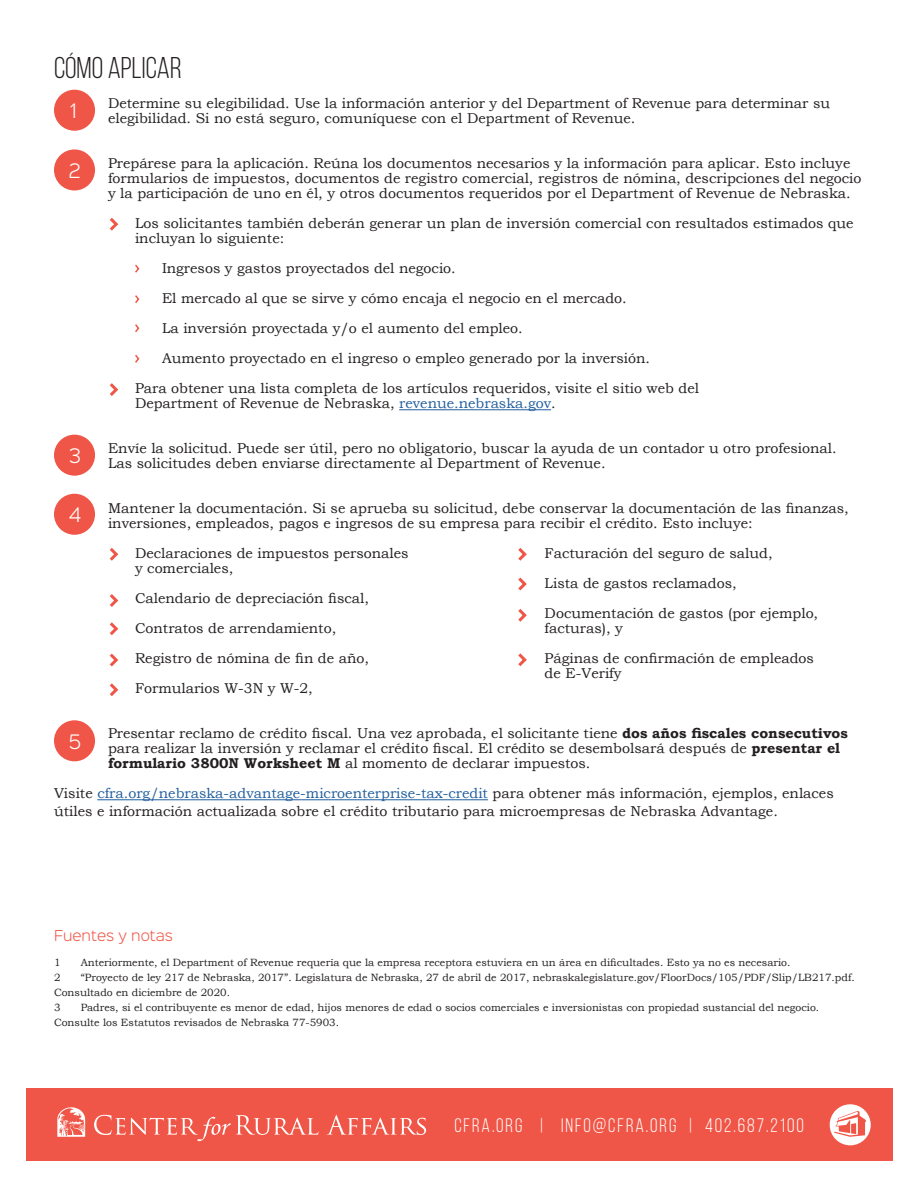
<style>
.page{position:relative;width:918px;height:1188px;background:#fff}
.page>*{position:absolute;margin:0;border:0;box-sizing:border-box;transform-origin:0 0}
.t1{font:30px "Bebas Neue";color:#231f20}
.t2{font:19.5px "Bebas Neue";letter-spacing:.1em;color:#fff}
.t3{font:300 18px "Sinkin Sans 300";color:#fff}
.t4{font:14.25px/15px "Bookman Old Style";color:#231f20}
.t5{font:300 13.5px "Sinkin Sans 300";color:#f05647}
.t6{font:10.5px/15px "Bookman Old Style";color:#231f20}
.s1{color:#215e9e}
.s2{font-weight:700}
</style>
<div class="page">
<div style="left:26px;top:1089px;width:866px;height:72px;background:#f05647"></div>
<svg style="left:94px;top:1115px;width:224px;height:26px"></svg>
<svg style="left:327px;top:1115px;width:99px;height:20px"></svg>
<svg style="left:57px;top:1107px;width:28px;height:30px"></svg>
<div style="left:830px;top:1104px;width:41px;height:41px;background:#fff;border-radius:50%"></div>
<svg style="left:834px;top:1111px;width:32px;height:26px"></svg>
<hr style="left:399px;top:409px;width:152px;height:1px;background:#215e9e">
<hr style="left:97px;top:799px;width:391px;height:1px;background:#215e9e">
<div style="left:54px;top:90px;width:41px;height:41px;background:#f05647;border-radius:50%"></div>
<div style="left:54px;top:149px;width:41px;height:42px;background:#f05647;border-radius:50%"></div>
<div style="left:54px;top:435px;width:41px;height:41px;background:#f05647;border-radius:50%"></div>
<div style="left:54px;top:494px;width:41px;height:41px;background:#f05647;border-radius:50%"></div>
<div style="left:54px;top:720px;width:41px;height:41px;background:#f05647;border-radius:50%"></div>
<svg style="left:109px;top:548px;width:10px;height:13px"></svg>
<svg style="left:109px;top:594px;width:10px;height:13px"></svg>
<svg style="left:109px;top:622px;width:10px;height:13px"></svg>
<svg style="left:109px;top:653px;width:10px;height:14px"></svg>
<svg style="left:109px;top:683px;width:10px;height:14px"></svg>
<svg style="left:518px;top:548px;width:9px;height:13px"></svg>
<svg style="left:518px;top:577px;width:9px;height:14px"></svg>
<svg style="left:518px;top:609px;width:9px;height:13px"></svg>
<svg style="left:518px;top:653px;width:9px;height:14px"></svg>
<svg style="left:109px;top:217px;width:10px;height:14px"></svg>
<svg style="left:109px;top:383px;width:10px;height:13px"></svg>
<svg style="left:135px;top:264px;width:5px;height:9px"></svg>
<svg style="left:135px;top:295px;width:5px;height:8px"></svg>
<svg style="left:135px;top:324px;width:5px;height:9px"></svg>
<svg style="left:135px;top:354px;width:5px;height:9px"></svg>
<p class="t1" style="left:54px;top:52px;width:129px">CÓMO APLICAR</p>
<p class="t4" style="left:108px;top:96px;width:724px">Determine su elegibilidad. Use la información anterior y del Department of Revenue para determinar su elegibilidad. Si no está seguro, comuníquese con el Department of Revenue.</p>
<p class="t4" style="left:108px;top:156px;width:755px">Prepárese para la aplicación. Reúna los documentos necesarios y la información para aplicar. Esto incluye formularios de impuestos, documentos de registro comercial, registros de nómina, descripciones del negocio y la participación de uno en él, y otros documentos requeridos por el Department of Revenue de Nebraska.</p>
<p class="t4" style="left:135px;top:216px;width:720px">Los solicitantes también deberán generar un plan de inversión comercial con resultados estimados que incluyan lo siguiente:</p>
<p class="t4" style="left:162px;top:261px;width:295px">Ingresos y gastos proyectados del negocio.</p>
<p class="t4" style="left:162px;top:291px;width:466px">El mercado al que se sirve y cómo encaja el negocio en el mercado.</p>
<p class="t4" style="left:162px;top:321px;width:362px">La inversión proyectada y/o el aumento del empleo.</p>
<p class="t4" style="left:162px;top:351px;width:490px">Aumento proyectado en el ingreso o empleo generado por la inversión.</p>
<p class="t4" style="left:135px;top:381px;width:566px">Para obtener una lista completa de los artículos requeridos, visite el sitio web del</p>
<p class="t4" style="left:135px;top:396px;width:422px">Department of Revenue de Nebraska, <span class="s1">revenue.nebraska.gov</span>.</p>
<p class="t4" style="left:108px;top:441px;width:730px">Envíe la solicitud. Puede ser útil, pero no obligatorio, buscar la ayuda de un contador u otro profesional.<br>Las solicitudes deben enviarse directamente al Department of Revenue.</p>
<p class="t4" style="left:108px;top:501px;width:742px">Mantener la documentación. Si se aprueba su solicitud, debe conservar la documentación de las finanzas, inversiones, empleados, pagos e ingresos de su empresa para recibir el crédito. Esto incluye:</p>
<p class="t4" style="left:135px;top:546px;width:275px">Declaraciones de impuestos personales y comerciales,</p>
<p class="t4" style="left:135px;top:591px;width:235px">Calendario de depreciación fiscal,</p>
<p class="t4" style="left:135px;top:621px;width:203px">Contratos de arrendamiento,</p>
<p class="t4" style="left:135px;top:651px;width:235px">Registro de nómina de fin de año,</p>
<p class="t4" style="left:135px;top:681px;width:179px">Formularios W-3N y W-2,</p>
<p class="t3" style="left:70px;top:96px;width:8px">1</p>
<p class="t3" style="left:69px;top:156px;width:13px">2</p>
<p class="t3" style="left:69px;top:441px;width:14px">3</p>
<p class="t3" style="left:69px;top:500px;width:14px">4</p>
<p class="t4" style="left:545px;top:546px;width:230px">Facturación del seguro de salud,</p>
<p class="t4" style="left:545px;top:576px;width:194px">Lista de gastos reclamados,</p>
<p class="t4" style="left:545px;top:606px;width:275px">Documentación de gastos (por ejemplo, facturas), y</p>
<p class="t4" style="left:545px;top:651px;width:271px">Páginas de confirmación de empleados de E-Verify</p>
<p class="t4" style="left:108px;top:726px;width:741px">Presentar reclamo de crédito fiscal. Una vez aprobada, el solicitante tiene <span class="s2">dos años fiscales consecutivos </span>para realizar la inversión y reclamar el crédito fiscal. El crédito se desembolsará después de <span class="s2">presentar el formulario 3800N Worksheet M</span> al momento de declarar impuestos.</p>
<p class="t4" style="left:54px;top:784px;width:781px;line-height:18px">Visite <span class="s1">cfra.org/nebraska-advantage-microenterprise-tax-credit</span> para obtener más información, ejemplos, enlaces útiles e información actualizada sobre el crédito tributario para microempresas de Nebraska Advantage.</p>
<p class="t3" style="left:69px;top:727px;width:14px">5</p>
<p class="t5" style="left:54px;top:924px;width:121px">Fuentes y notas</p>
<p class="t6" style="left:54px;top:955px;width:8px">1</p>
<p class="t6" style="left:81px;top:955px;width:711px">Anteriormente, el Department of Revenue requería que la empresa receptora estuviera en un área en dificultades. Esto ya no es necesario.</p>
<p class="t6" style="left:54px;top:970px;width:8px">2</p>
<p class="t6" style="left:54px;top:970px;width:802px;text-indent:27px">“Proyecto de ley 217 de Nebraska, 2017”. Legislatura de Nebraska, 27 de abril de 2017, nebraskalegislature.gov/FloorDocs/105/PDF/Slip/LB217.pdf.<br>Consultado en diciembre de 2020.</p>
<p class="t6" style="left:54px;top:1000px;width:8px">3</p>
<p class="t6" style="left:81px;top:1000px;width:740px">Padres, si el contribuyente es menor de edad, hijos menores de edad o socios comerciales e inversionistas con propiedad sustancial del negocio.</p>
<p class="t6" style="left:54px;top:1015px;width:287px">Consulte los Estatutos revisados de Nebraska 77-5903.</p>
<h2 class="t2" style="left:454px;top:1115px;width:351px">CFRA.ORG | INFO@CFRA.ORG | 402.687.2100</h2>
</div>
